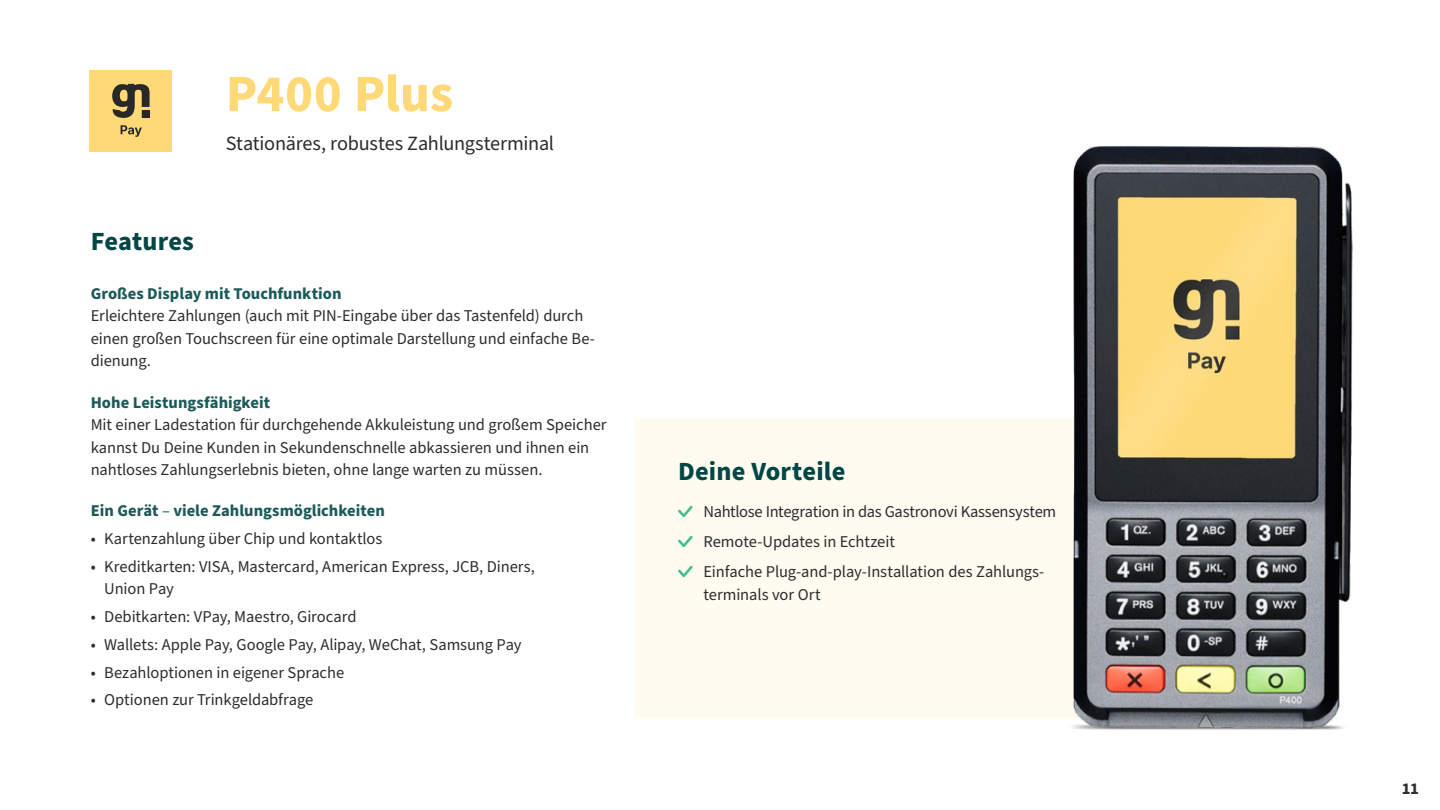
<style>
.page{position:relative;width:1440px;height:810px;background:#fff}
.page>*{position:absolute;margin:0;border:0;box-sizing:border-box;transform-origin:0 0}
.t1{font:700 52.5px "Source Sans Pro";color:#fed976}
.t2{font:700 26.25px "Source Sans Pro";letter-spacing:.005em;color:#004644}
.t3{font:20.25px "Source Sans Pro";letter-spacing:-.015em;color:#2d2d2d}
.t4{font:16.5px/22.5px "Source Sans Pro";letter-spacing:-.005em;color:#2d2d2d}
.t5{font:700 16.5px "Source Sans Pro";color:#1b5a59}
.t6{font:700 16.5px "Source Sans Pro";color:#2b3032}
.s1{font-weight:400}
</style>
<div class="page">
<div style="left:635px;top:418px;width:681px;height:300px;background:#fffbf1"></div>
<svg style="left:678px;top:505px;width:15px;height:13px"></svg>
<svg style="left:678px;top:535px;width:15px;height:13px"></svg>
<svg style="left:678px;top:565px;width:15px;height:13px"></svg>
<img style="left:1072px;top:146px;width:281px;height:584px">
<svg style="left:90px;top:70px;width:81px;height:82px;background:#e0c06b"></svg>
<h1 class="t1" style="left:226px;top:58px;width:229px">P400 Plus</h1>
<p class="t3" style="left:226px;top:129px;width:330px">Stationäres, robustes Zahlungsterminal</p>
<h2 class="t2" style="left:91px;top:224px;width:105px">Features</h2>
<p class="t5" style="left:91px;top:282px;width:252px">Großes Display mit Touchfunktion</p>
<p class="t4" style="left:91px;top:305px;width:506px">Erleichtere Zahlungen (auch mit PIN-Eingabe über das Tastenfeld) durch einen großen Touchscreen für eine optimale Darstellung und einfache Be&shy;dienung.</p>
<p class="t5" style="left:91px;top:391px;width:181px">Hohe Leistungsfähigkeit</p>
<p class="t4" style="left:91px;top:414px;width:517px">Mit einer Ladestation für durchgehende Akkuleistung und großem Speicher kannst Du Deine Kunden in Sekundenschnelle abkassieren und ihnen ein nahtloses Zahlungserlebnis bieten, ohne lange warten zu müssen.</p>
<p class="t5" style="left:91px;top:500px;width:296px">Ein Gerät <span class="s1">–</span> viele Zahlungsmöglichkeiten</p>
<p class="t4" style="left:91px;top:528px;width:293px">• Kartenzahlung über Chip und kontaktlos</p>
<p class="t4" style="left:104px;top:556px;width:432px;text-indent:-13px">• Kreditkarten: VISA, Mastercard, American Express, JCB, Diners,<br>Union Pay</p>
<p class="t4" style="left:91px;top:606px;width:267px">• Debitkarten: VPay, Maestro, Girocard</p>
<p class="t4" style="left:91px;top:634px;width:432px">• Wallets: Apple Pay, Google Pay, Alipay, WeChat, Samsung Pay</p>
<p class="t4" style="left:91px;top:661px;width:255px">• Bezahloptionen in eigener Sprache</p>
<p class="t4" style="left:91px;top:689px;width:224px">• Optionen zur Trinkgeldabfrage</p>
<h2 class="t2" style="left:678px;top:453px;width:169px">Deine Vorteile</h2>
<p class="t4" style="left:703px;top:497px;width:354px;line-height:30px">Nahtlose Integration in das Gastronovi Kassensystem<br>Remote-Updates in Echtzeit<br>Einfache Plug-and-play-Installation des Zahlungs-</p>
<p class="t4" style="left:703px;top:584px;width:119px">terminals vor Ort</p>
<p class="t6" style="left:1402px;top:777px;width:19px">11</p>
</div>
